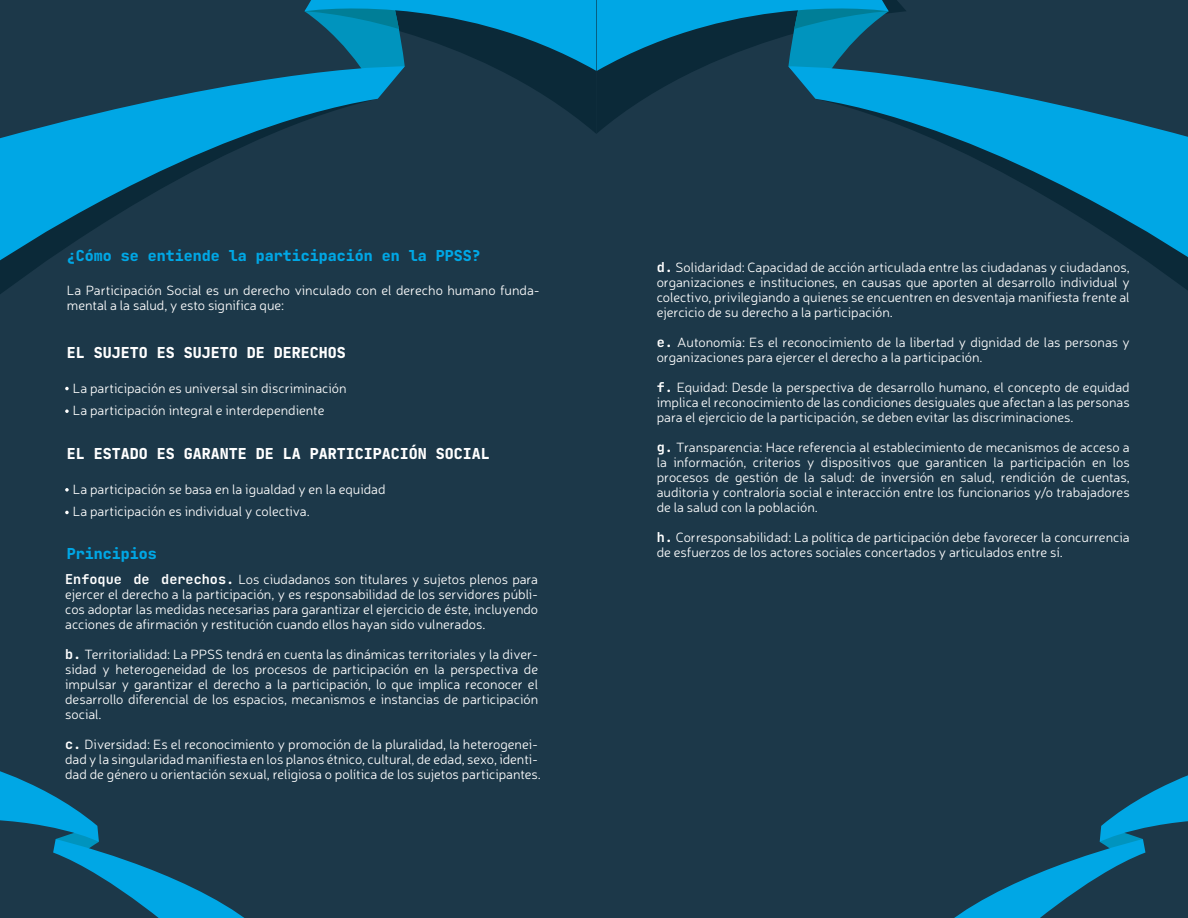
<style>
.page{position:relative;width:1188px;height:918px;background:#fff}
.page>*{position:absolute;margin:0;border:0;box-sizing:border-box;transform-origin:0 0}
.t1{font:800 15px "Jet Brains Mono";color:#fff}
.t2{font:800 15px "Jet Brains Mono";color:#00a7e5}
.t3{font:300 13.5px/15px "Neris";color:#fff}
.s1{font-family:"Jet Brains Mono";font-weight:700}
</style>
<div class="page">
<div style="left:594px;top:0;width:594px;height:918px;background:#1c3849"></div>
<div style="left:0;top:0;width:594px;height:918px;background:#1c3849"></div>
<div style="left:815px;top:264px;width:373px;height:35px;background:#1c3849"></div>
<svg style="left:788px;top:63px;width:400px;height:201px;background:#125877"></svg>
<svg style="left:0;top:264px;width:41px;height:30px"></svg>
<svg style="left:0;top:74px;width:305px;height:190px"></svg>
<svg style="left:305px;top:0;width:602px;height:134px"></svg>
<svg style="left:65px;top:387px;width:4px;height:3px"></svg>
<svg style="left:65px;top:409px;width:4px;height:4px"></svg>
<svg style="left:65px;top:488px;width:4px;height:4px"></svg>
<svg style="left:65px;top:511px;width:4px;height:3px"></svg>
<svg style="left:0;top:771px;width:245px;height:147px"></svg>
<svg style="left:946px;top:759px;width:242px;height:159px;background:#164f69"></svg>
<p class="t2" style="left:67px;top:245px;width:416px">¿Cómo se entiende la participación en la PPSS?</p>
<p class="t3" style="left:67px;top:282px;width:474px">La Participación Social es un derecho vinculado con el derecho humano funda&shy;mental a la salud, y esto significa que:</p>
<p class="t1" style="left:67px;top:341px;width:281px">EL SUJETO ES SUJETO DE DERECHOS</p>
<p class="t3" style="left:73px;top:376px;width:275px;line-height:22.5px">La participación es universal sin discriminación<br>La participación integral e interdependiente</p>
<p class="t1" style="left:67px;top:443px;width:425px">EL ESTADO ES GARANTE DE LA PARTICIPACIÓN SOCIAL</p>
<p class="t3" style="left:73px;top:478px;width:314px;line-height:22.5px">La participación se basa en la igualdad y en la equidad<br>La participación es individual y colectiva.</p>
<p class="t2" style="left:67px;top:542px;width:91px">Principios</p>
<p class="t3" style="left:65px;top:571px;width:475px;text-align:justify"><span class="s1">Enfoque de derechos.</span> Los ciudadanos son titulares y sujetos plenos para ejercer el derecho a la participación, y es responsabilidad de los servidores públi&shy;cos adoptar las medidas necesarias para garantizar el ejercicio de éste, incluyendo acciones de afirmación y restitución cuando ellos hayan sido vulnerados.</p>
<p class="t3" style="left:65px;top:646px;width:475px;text-align:justify"><span class="s1">b.</span> Territorialidad: La PPSS tendrá en cuenta las dinámicas territoriales y la diver&shy;sidad y heterogeneidad de los procesos de participación en la perspectiva de impulsar y garantizar el derecho a la participación, lo que implica reconocer el desarrollo diferencial de los espacios, mecanismos e instancias de participación social.</p>
<p class="t3" style="left:65px;top:736px;width:477px"><span class="s1">c.</span> Diversidad: Es el reconocimiento y promoción de la pluralidad, la heterogenei&shy;dad y la singularidad manifiesta en los planos étnico, cultural, de edad, sexo, identi&shy;dad de género u orientación sexual, religiosa o política de los sujetos participantes.</p>
<p class="t3" style="left:657px;top:259px;width:475px;text-align:justify"><span class="s1">d.</span> Solidaridad: Capacidad de acción articulada entre las ciudadanas y ciudadanos, organizaciones e instituciones, en causas que aporten al desarrollo individual y colectivo, privilegiando a quienes se encuentren en desventaja manifiesta frente al ejercicio de su derecho a la participación.</p>
<p class="t3" style="left:657px;top:334px;width:475px"><span class="s1">e.</span> Autonomía: Es el reconocimiento de la libertad y dignidad de las personas y organizaciones para ejercer el derecho a la participación.</p>
<p class="t3" style="left:657px;top:379px;width:475px;text-align:justify"><span class="s1">f.</span> Equidad: Desde la perspectiva de desarrollo humano, el concepto de equidad implica el reconocimiento de las condiciones desiguales que afectan a las personas para el ejercicio de la participación, se deben evitar las discriminaciones.</p>
<p class="t3" style="left:657px;top:439px;width:475px;text-align:justify"><span class="s1">g.</span> Transparencia: Hace referencia al establecimiento de mecanismos de acceso a la información, criterios y dispositivos que garanticen la participación en los procesos de gestión de la salud: de inversión en salud, rendición de cuentas, auditoria y contraloría social e interacción entre los funcionarios y/o trabajadores de la salud con la población.</p>
<p class="t3" style="left:657px;top:529px;width:474px"><span class="s1">h.</span> Corresponsabilidad: La política de participación debe favorecer la concurrencia de esfuerzos de los actores sociales concertados y articulados entre sí.</p>
</div>
